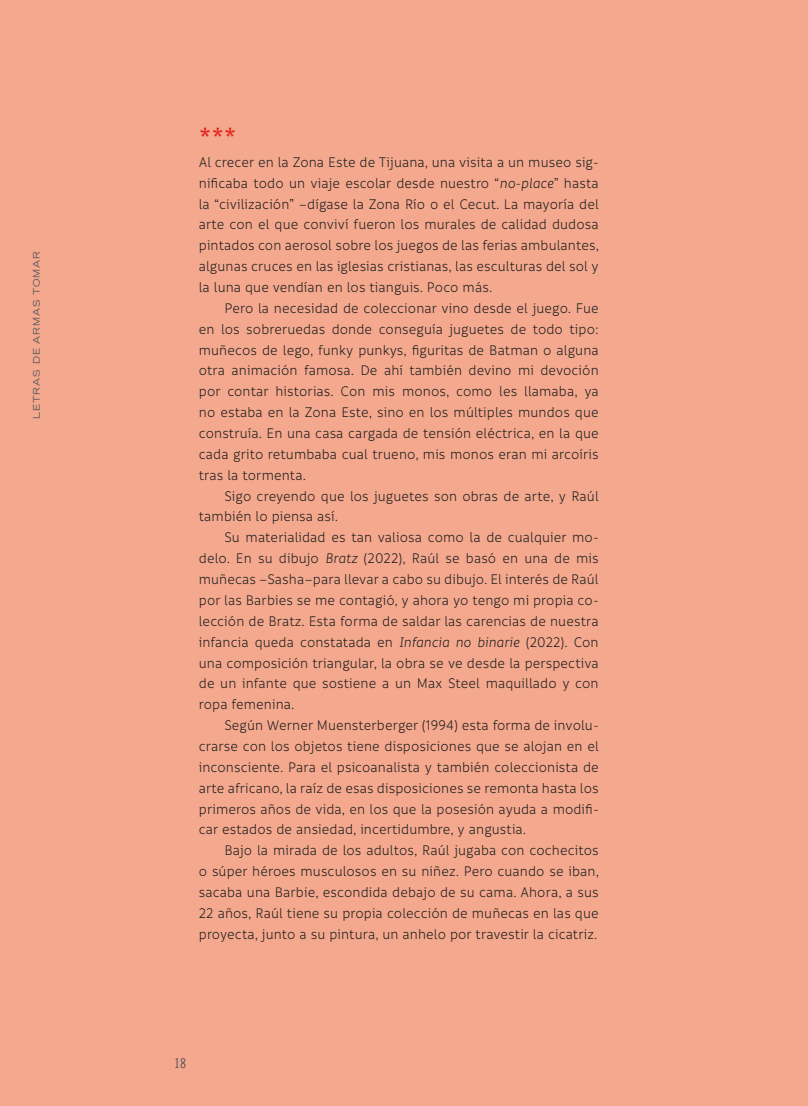
<style>
.page{position:relative;width:808px;height:1106px;background:#f4a98f}
.page>*{position:absolute;margin:0;border:0;box-sizing:border-box;transform-origin:0 0}
.Subtítulos{font:700 25.5px "Trade Gothic LT";color:#e2251e}
.Cuerpo_de_texto_con{font:15px/20.9px "Informative";letter-spacing:.005em;color:#1d1d1b;text-align:justify;scale:.95 1}
.Cuerpo_de_texto_sin{font:15px/20.9px "Informative";letter-spacing:.005em;color:#1d1d1b;text-align:justify;scale:.95 1}
.t1{font:13.5px "Trade Gothic LT Cond Eighteen";color:#575756}
.t2{font:expanded 9px "Trade Gothic LT";letter-spacing:.1em;color:#575756}
.s1{font-style:italic}
</style>
<div class="page">
<p class="t2" style="left:31px;top:419px;width:169px;rotate:-90deg">LETRAS DE ARMAS TOMAR</p>
<p class="Subtítulos" style="left:199px;top:121px;width:39px">***</p>
<p class="Cuerpo_de_texto_sin" style="left:199px;top:152px;width:423px">Al crecer en la Zona Este de Tijuana, una visita a un museo sig&shy;nificaba todo un viaje escolar desde nuestro “<span class="s1">no-place</span>” hasta la “civilización” –dígase la Zona Río o el Cecut. La mayoría del arte con el que conviví fueron los murales de calidad dudosa pintados con aerosol sobre los juegos de las ferias ambulantes, algunas cruces en las iglesias cristianas, las esculturas del sol y la luna que vendían en los tianguis. Poco más.</p>
<p class="Cuerpo_de_texto_con" style="left:199px;top:298px;width:422px;text-indent:26px">Pero la necesidad de coleccionar vino desde el juego. Fue en los sobreruedas donde conseguía juguetes de todo tipo: muñecos de lego, funky punkys, figuritas de Batman o alguna otra animación famosa. De ahí también devino mi devoción por contar historias. Con mis monos, como les llamaba, ya no estaba en la Zona Este, sino en los múltiples mundos que construía. En una casa cargada de tensión eléctrica, en la que cada grito retumbaba cual trueno, mis monos eran mi arcoíris tras la tormenta.</p>
<p class="Cuerpo_de_texto_con" style="left:199px;top:486px;width:422px;text-indent:26px">Sigo creyendo que los juguetes son obras de arte, y Raúl también lo piensa así.</p>
<p class="Cuerpo_de_texto_con" style="left:199px;top:527px;width:422px;text-indent:26px">Su materialidad es tan valiosa como la de cualquier mo&shy;delo. En su dibujo <span class="s1">Bratz</span> (2022), Raúl se basó en una de mis muñecas –Sasha–para llevar a cabo su dibujo. El interés de Raúl por las Barbies se me contagió, y ahora yo tengo mi propia co&shy;lección de Bratz. Esta forma de saldar las carencias de nuestra infancia queda constatada en <span class="s1">Infancia no binarie</span> (2022). Con una composición triangular, la obra se ve desde la perspectiva de un infante que sostiene a un Max Steel maquillado y con ropa femenina.</p>
<p class="Cuerpo_de_texto_con" style="left:199px;top:715px;width:422px;text-indent:26px">Según Werner Muensterberger (1994) esta forma de involu&shy;crarse con los objetos tiene disposiciones que se alojan en el inconsciente. Para el psicoanalista y también coleccionista de arte africano, la raíz de esas disposiciones se remonta hasta los primeros años de vida, en los que la posesión ayuda a modifi&shy;car estados de ansiedad, incertidumbre, y angustia.</p>
<p class="Cuerpo_de_texto_con" style="left:199px;top:840px;width:423px;text-indent:26px">Bajo la mirada de los adultos, Raúl jugaba con cochecitos o súper héroes musculosos en su niñez. Pero cuando se iban, sacaba una Barbie, escondida debajo de su cama. Ahora, a sus 22 años, Raúl tiene su propia colección de muñecas en las que proyecta, junto a su pintura, un anhelo por travestir la cicatriz.</p>
<p class="t1" style="left:174px;top:1055px;width:13px">18</p>
</div>
